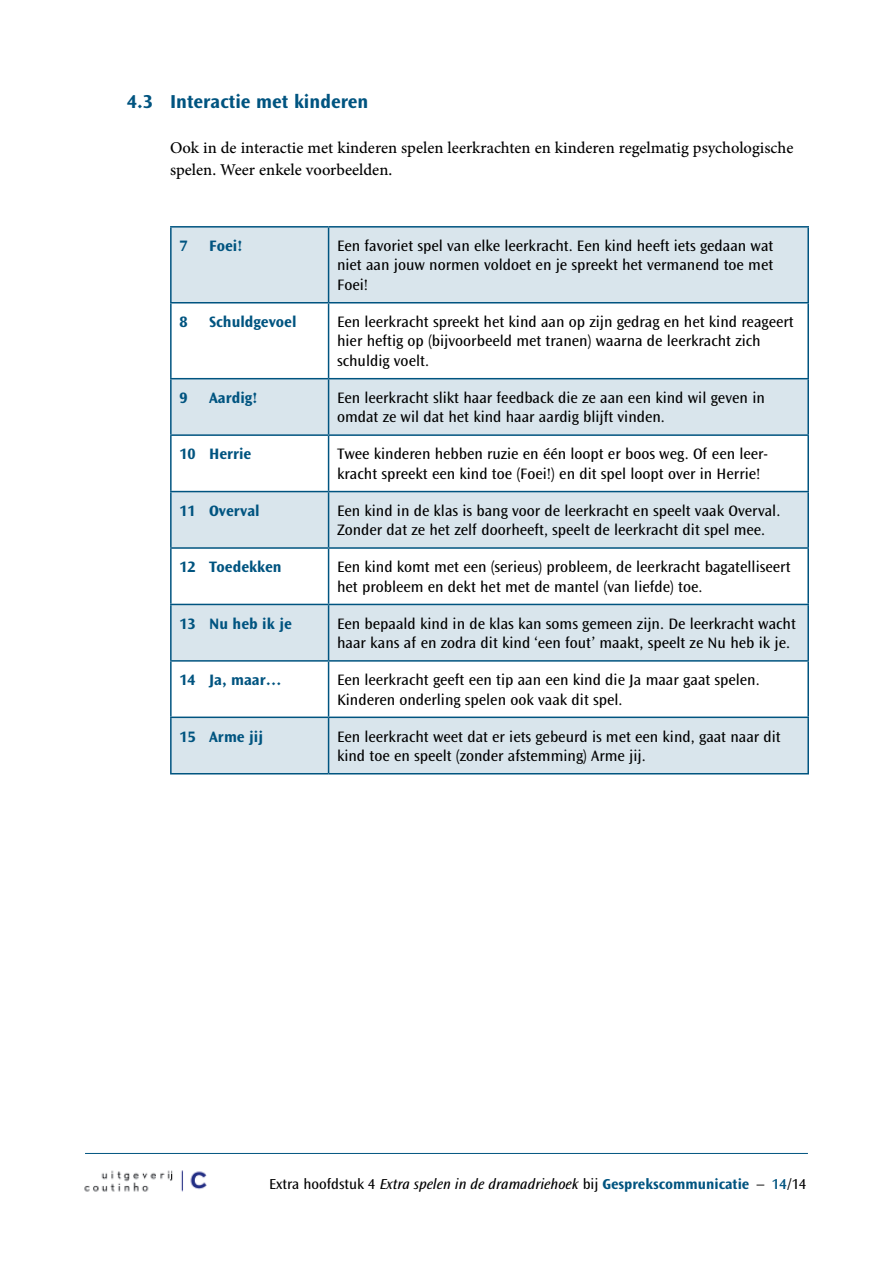
<style>
.page{position:relative;width:893px;height:1263px;background:#fff}
.page>*{position:absolute;margin:0;border:0;box-sizing:border-box;transform-origin:0 0}
.t1{font:700 19.5px "Ocean Sans Std";color:#005480}
.t2{font:500 16.5px/22.5px "Minion Pro";color:#000}
.t3{font:15.75px/19.5px "Ocean Sans Std";color:#000}
.t4{font:700 15.75px "Ocean Sans Std";color:#005480}
.t5{font:italic 15px "Ocean Sans Std";color:#000}
.s1{font-style:normal}
.s2{font-weight:700;font-style:normal;color:#005480}
.s3{font-weight:600;font-style:normal;color:#005480}
</style>
<div class="page">
<hr style="left:85px;top:1153px;width:723px;height:1px;background:#005480">
<img style="left:84px;top:1170px;width:123px;height:22px">
<svg style="left:172px;top:228px;width:635px;height:545px;fill:#d9e5ec"></svg>
<hr style="left:170px;top:226px;width:159px;height:2px;background:#005480">
<hr style="left:170px;top:228px;width:2px;height:74px;background:#005480">
<hr style="left:170px;top:302px;width:159px;height:1px;background:#005480">
<hr style="left:170px;top:303px;width:2px;height:75px;background:#005480">
<hr style="left:170px;top:378px;width:159px;height:1px;background:#005480">
<hr style="left:170px;top:379px;width:2px;height:55px;background:#005480">
<hr style="left:170px;top:434px;width:159px;height:2px;background:#005480">
<hr style="left:170px;top:436px;width:2px;height:55px;background:#005480">
<hr style="left:170px;top:491px;width:159px;height:1px;background:#005480">
<hr style="left:170px;top:492px;width:2px;height:55px;background:#005480">
<hr style="left:170px;top:547px;width:159px;height:2px;background:#005480">
<hr style="left:170px;top:549px;width:2px;height:55px;background:#005480">
<hr style="left:170px;top:604px;width:159px;height:1px;background:#005480">
<hr style="left:170px;top:605px;width:2px;height:55px;background:#005480">
<hr style="left:170px;top:660px;width:159px;height:2px;background:#005480">
<hr style="left:170px;top:662px;width:2px;height:54px;background:#005480">
<hr style="left:170px;top:716px;width:159px;height:2px;background:#005480">
<hr style="left:170px;top:718px;width:2px;height:55px;background:#005480">
<hr style="left:170px;top:773px;width:159px;height:1px;background:#005480">
<hr style="left:329px;top:226px;width:480px;height:2px;background:#005480">
<hr style="left:328px;top:228px;width:1px;height:74px;background:#005480">
<hr style="left:807px;top:228px;width:2px;height:74px;background:#005480">
<hr style="left:329px;top:302px;width:480px;height:1px;background:#005480">
<hr style="left:328px;top:303px;width:1px;height:75px;background:#005480">
<hr style="left:807px;top:303px;width:2px;height:75px;background:#005480">
<hr style="left:329px;top:378px;width:480px;height:1px;background:#005480">
<hr style="left:328px;top:379px;width:1px;height:55px;background:#005480">
<hr style="left:807px;top:379px;width:2px;height:55px;background:#005480">
<hr style="left:329px;top:434px;width:480px;height:2px;background:#005480">
<hr style="left:328px;top:436px;width:1px;height:55px;background:#005480">
<hr style="left:807px;top:436px;width:2px;height:55px;background:#005480">
<hr style="left:329px;top:491px;width:480px;height:1px;background:#005480">
<hr style="left:328px;top:492px;width:1px;height:55px;background:#005480">
<hr style="left:807px;top:492px;width:2px;height:55px;background:#005480">
<hr style="left:329px;top:547px;width:480px;height:2px;background:#005480">
<hr style="left:328px;top:549px;width:1px;height:55px;background:#005480">
<hr style="left:807px;top:549px;width:2px;height:55px;background:#005480">
<hr style="left:329px;top:604px;width:480px;height:1px;background:#005480">
<hr style="left:328px;top:605px;width:1px;height:55px;background:#005480">
<hr style="left:807px;top:605px;width:2px;height:55px;background:#005480">
<hr style="left:329px;top:660px;width:480px;height:2px;background:#005480">
<hr style="left:328px;top:662px;width:1px;height:54px;background:#005480">
<hr style="left:807px;top:662px;width:2px;height:54px;background:#005480">
<hr style="left:329px;top:716px;width:480px;height:2px;background:#005480">
<hr style="left:328px;top:718px;width:1px;height:55px;background:#005480">
<hr style="left:807px;top:718px;width:2px;height:55px;background:#005480">
<hr style="left:329px;top:773px;width:480px;height:1px;background:#005480">
<p class="t1" style="left:127px;top:90px;width:243px">4.3 Interactie met kinderen</p>
<p class="t2" style="left:170px;top:136px;width:625px">Ook in de interactie met kinderen spelen leerkrachten en kinderen regelmatig psychologische spelen. Weer enkele voorbeelden.</p>
<p class="t4" style="left:179px;top:237px;width:10px">7</p>
<p class="t4" style="left:209px;top:237px;width:35px">Foei!</p>
<p class="t3" style="left:337px;top:236px;width:438px;text-align:justify">Een favoriet spel van elke leerkracht. Een kind heeft iets gedaan wat niet aan jouw normen voldoet en je spreekt het vermanend toe met Foei!</p>
<p class="t4" style="left:179px;top:313px;width:10px">8</p>
<p class="t4" style="left:209px;top:313px;width:89px">Schuldgevoel</p>
<p class="t3" style="left:337px;top:312px;width:458px">Een leerkracht spreekt het kind aan op zijn gedrag en het kind reageert hier heftig op (bijvoorbeeld met tranen) waarna de leerkracht zich schuldig voelt.</p>
<p class="t4" style="left:179px;top:389px;width:10px">9</p>
<p class="t4" style="left:209px;top:389px;width:50px">Aardig!</p>
<p class="t3" style="left:337px;top:388px;width:429px">Een leerkracht slikt haar feedback die ze aan een kind wil geven in omdat ze wil dat het kind haar aardig blijft vinden.</p>
<p class="t4" style="left:179px;top:445px;width:74px">10 Herrie</p>
<p class="t3" style="left:337px;top:445px;width:433px">Twee kinderen hebben ruzie en één loopt er boos weg. Of een leer&shy;kracht spreekt een kind toe (Foei!) en dit spel loopt over in Herrie!</p>
<p class="t4" style="left:179px;top:502px;width:82px">11 Overval</p>
<p class="t3" style="left:337px;top:501px;width:445px">Een kind in de klas is bang voor de leerkracht en speelt vaak Overval.<br>Zonder dat ze het zelf doorheeft, speelt de leerkracht dit spel mee.</p>
<p class="t4" style="left:179px;top:558px;width:104px">12 Toedekken</p>
<p class="t3" style="left:337px;top:557px;width:455px">Een kind komt met een (serieus) probleem, de leerkracht bagatelliseert het probleem en dekt het met de mantel (van liefde) toe.</p>
<p class="t4" style="left:179px;top:615px;width:114px">13 Nu heb ik je</p>
<p class="t3" style="left:337px;top:614px;width:460px">Een bepaald kind in de klas kan soms gemeen zijn. De leerkracht wacht haar kans af en zodra dit kind ‘een fout’ maakt, speelt ze Nu heb ik je.</p>
<p class="t4" style="left:179px;top:671px;width:104px">14 Ja, maar…</p>
<p class="t3" style="left:337px;top:670px;width:424px">Een leerkracht geeft een tip aan een kind die Ja maar gaat spelen.<br>Kinderen onderling spelen ook vaak dit spel.</p>
<p class="t4" style="left:179px;top:727px;width:85px">15 Arme jij</p>
<p class="t3" style="left:337px;top:727px;width:445px">Een leerkracht weet dat er iets gebeurd is met een kind, gaat naar dit kind toe en speelt (zonder afstemming) Arme jij.</p>
<p class="t5" style="left:269px;top:1176px;width:539px"><span class="s1">Extra hoofdstuk 4</span> Extra spelen in de dramadriehoek <span class="s1">bij</span> <span class="s2">Gesprekscommunicatie</span> <span class="s1">–</span> <span class="s3">14</span><span class="s1">/14</span></p>
</div>
